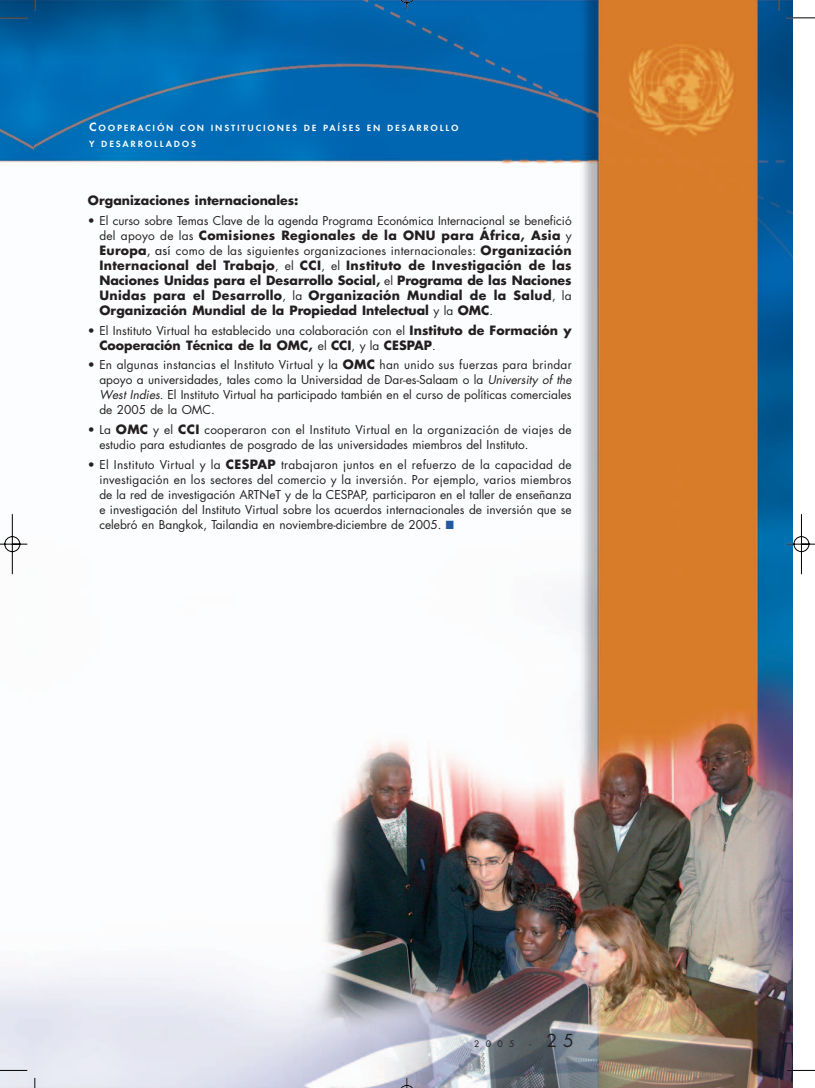
<style>
.page{position:relative;width:815px;height:1088px;background:#fff}
.page>*{position:absolute;margin:0;border:0;box-sizing:border-box;transform-origin:0 0}
.t1{font:17.5px "Futura";color:#231f20}
.t2{font:700 12.5px/15px "Futura";color:#231f20;text-align:justify}
.t3{font:700 12.5px "Futura";letter-spacing:.025em;color:#231f20}
.t4{font:11.88px/15px "Futura";color:#231f20}
.t5{font:11.88px "Futura";letter-spacing:.02em;color:#231f20}
.t6{font:700 9.38px/16.2px "Function";letter-spacing:.19em;color:#fff}
.t7{font:8.75px "Futura";color:#231f20}
.s1{font-size:12.5px}
.s2{font-weight:400;font-size:11.88px}
.s3{font-weight:700;font-size:12.5px}
.s4{font-style:italic}
.s5{color:#2259a0}
.s6{font-size:8.75px}
</style>
<div class="page">
<img style="left:0;top:0;width:815px;height:1088px">
<p class="t6" style="left:89px;top:121px;width:371px"><span class="s1">C</span>OOPERACIÓN CON INSTITUCIONES DE PAÍSES EN DESARROLLO<br>Y DESARROLLADOS</p>
<p class="t2" style="left:88px;top:194px;width:212px">Organizaciones internacionales:</p>
<p class="t4" style="left:88px;top:214px;width:485px">• El curso sobre Temas Clave de la agenda Programa Económica Internacional se benefició</p>
<p class="t3" style="left:99px;top:230px;width:474px"><span class="s2">del apoyo de las</span> Comisiones Regionales de la ONU para África, Asia <span class="s2">y</span></p>
<p class="t5" style="left:99px;top:245px;width:474px"><span class="s3">Europa</span><span class="s1">, así</span> como de las siguientes organizaciones internacionales: <span class="s3">Organización</span></p>
<p class="t2" style="left:99px;top:259px;width:474px">Internacional del Trabajo<span class="s2">, el</span> CCI<span class="s2">, el</span> Instituto de Investigación de las Naciones Unidas para el Desarrollo Social, <span class="s2">el</span> Programa de las Naciones Unidas para el Desarrollo<span class="s2">, la</span> Organización Mundial de la Salud<span class="s2">, la </span>Organización Mundial de la Propiedad Intelectual <span class="s2">y la</span> OMC<span class="s2">.</span></p>
<p class="t4" style="left:88px;top:324px;width:485px">• El Instituto Virtual ha establecido una colaboración con el <span class="s3">Instituto de Formación y</span></p>
<p class="t2" style="left:99px;top:339px;width:338px">Cooperación Técnica de la OMC, <span class="s2">el</span> CCI<span class="s2">, y la</span> CESPAP<span class="s2">.</span></p>
<p class="t4" style="left:99px;top:358px;width:476px;text-indent:-11px">• En algunas instancias el Instituto Virtual y la <span class="s3">OMC</span> han unido sus fuerzas para brindar apoyo a universidades, tales como la Universidad de Dar-es-Salaam o la <span class="s4">University of the West Indies</span>. El Instituto Virtual ha participado también en el curso de políticas comerciales de 2005 de la OMC.</p>
<p class="t4" style="left:99px;top:423px;width:474px;text-indent:-11px">• La <span class="s3">OMC</span> y el <span class="s3">CCI</span> cooperaron con el Instituto Virtual en la organización de viajes de estudio para estudiantes de posgrado de las universidades miembros del Instituto.</p>
<p class="t4" style="left:99px;top:458px;width:474px;text-align:justify;text-indent:-11px">• El Instituto Virtual y la <span class="s3">CESPAP</span> trabajaron juntos en el refuerzo de la capacidad de investigación en los sectores del comercio y la inversión. Por ejemplo, varios miembros de la red de investigación ARTNeT y de la CESPAP, participaron en el taller de enseñanza e investigación del Instituto Virtual sobre los acuerdos internacionales de inversión que se celebró en Bangkok, Tailandia en noviembre-diciembre de 2005. <span class="s5">■</span></p>
<p class="t7" style="left:474px;top:1040px;width:42px">2005</p>
<h1 class="t1" style="left:530px;top:1032px;width:46px"><span class="s6">-</span> 2 5</h1>
</div>
